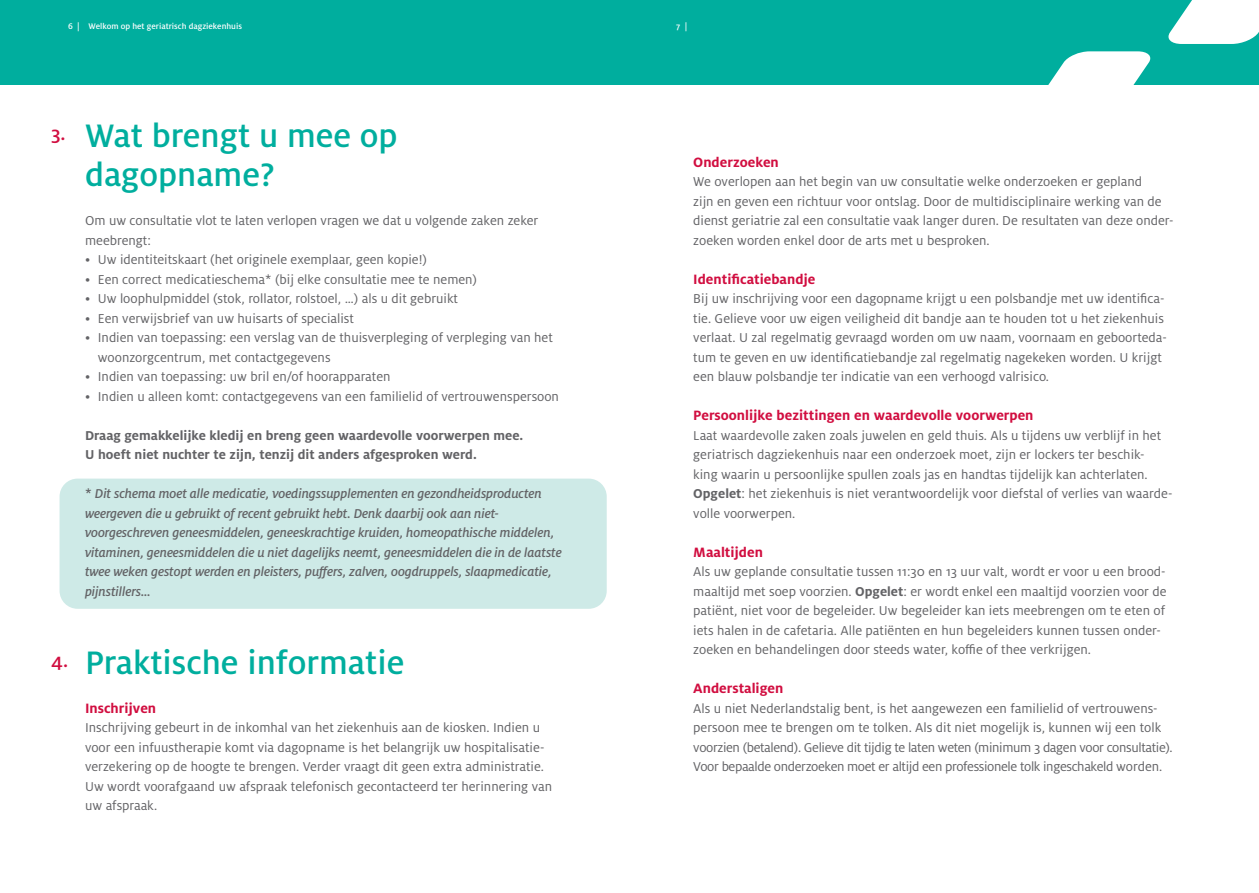
<style>
.page{position:relative;width:1259px;height:893px;background:#fff}
.page>*{position:absolute;margin:0;border:0;box-sizing:border-box;transform-origin:0 0}
._3_-_Hoofdtitel{font:500 36px/39px "Milo OT";color:#00ae9e}
._3_-_Nummering_-_hoofdtitels{font:500 21px "Milo OT";color:#d10e40}
._3_-_Ondertitel{font:700 15px "Milo OT";color:#d10e40}
._4_-_Opsomming_-_niveau_1{font:14.25px/19.5px "Milo OT";color:#636366}
._4_-_Opsomming_-_niveau_1-2{font:italic 500 14.25px/19.5px "Milo OT";letter-spacing:-.01em;color:#636366}
._4_-_Opsomming_-_niveau_1-3{font:14.25px/19.5px "Milo OT";letter-spacing:-.025em;color:#636366}
._4_-_Opsomming_-_niveau_1-4{font:700 14.25px "Milo OT";color:#636366}
.t1{font:500 9px "Milo OT";color:#fff}
.s1{font-style:normal}
.s2{font-weight:700}
</style>
<div class="page">
<div style="left:629px;top:0;width:630px;height:85px;background:#00ae9e"></div>
<svg style="left:1048px;top:51px;width:103px;height:34px"></svg>
<svg style="left:1168px;top:0;width:91px;height:44px;background:#dbf3f1"></svg>
<div style="left:0;top:0;width:629px;height:85px;background:#00ae9e"></div>
<div style="left:60px;top:479px;width:547px;height:130px;background:#ceeae7;border-radius:18px"></div>
<p class="t1" style="left:68px;top:21px;width:175px">6 | Welkom op het geriatrisch dagziekenhuis</p>
<p class="t1" style="left:676px;top:21px;width:13px">7 |</p>
<p class="_3_-_Nummering_-_hoofdtitels" style="left:51px;top:121px;width:16px">3.</p>
<p class="_3_-_Hoofdtitel" style="left:85px;top:116px;width:314px">Wat brengt u mee op dagopname?</p>
<p class="_4_-_Opsomming_-_niveau_1" style="left:85px;top:211px;width:455px">Om uw consultatie vlot te laten verlopen vragen we dat u volgende zaken zeker meebrengt:</p>
<p class="_4_-_Opsomming_-_niveau_1" style="left:85px;top:250px;width:343px">• Uw identiteitskaart (het originele exemplaar, geen kopie!)</p>
<p class="_4_-_Opsomming_-_niveau_1" style="left:85px;top:269px;width:393px">• Een correct medicatieschema* (bij elke consultatie mee te nemen)</p>
<p class="_4_-_Opsomming_-_niveau_1" style="left:85px;top:289px;width:374px">• Uw loophulpmiddel (stok, rollator, rolstoel, …) als u dit gebruikt</p>
<p class="_4_-_Opsomming_-_niveau_1" style="left:85px;top:308px;width:270px">• Een verwijsbrief van uw huisarts of specialist</p>
<p class="_4_-_Opsomming_-_niveau_1" style="left:98px;top:328px;width:456px;text-indent:-13px">• Indien van toepassing: een verslag van de thuisverpleging of verpleging van het woonzorgcentrum, met contactgegevens</p>
<p class="_4_-_Opsomming_-_niveau_1" style="left:85px;top:367px;width:307px">• Indien van toepassing: uw bril en/of hoorapparaten</p>
<p class="_4_-_Opsomming_-_niveau_1" style="left:85px;top:386px;width:475px">• Indien u alleen komt: contactgegevens van een familielid of vertrouwenspersoon</p>
<p class="_4_-_Opsomming_-_niveau_1-4" style="left:85px;top:427px;width:440px">Draag gemakkelijke kledij en breng geen waardevolle voorwerpen mee.</p>
<p class="_4_-_Opsomming_-_niveau_1-4" style="left:85px;top:447px;width:393px">U hoeft niet nuchter te zijn, tenzij dit anders afgesproken werd.</p>
<p class="_4_-_Opsomming_-_niveau_1-2" style="left:85px;top:484px;width:458px"><span class="s1">*</span> Dit schema moet alle medicatie, voedingssupplementen en gezondheidsproducten weergeven die u gebruikt of recent gebruikt hebt. Denk daarbij ook aan niet-</p>
<p class="_4_-_Opsomming_-_niveau_1-2" style="left:85px;top:523px;width:478px">voorgeschreven geneesmiddelen, geneeskrachtige kruiden, homeopathische middelen, vitaminen, geneesmiddelen die u niet dagelijks neemt, geneesmiddelen die in de laatste twee weken gestopt werden en pleisters, puffers, zalven, oogdruppels, slaapmedicatie, pijnstillers…</p>
<p class="_3_-_Nummering_-_hoofdtitels" style="left:51px;top:648px;width:19px">4.</p>
<p class="_3_-_Hoofdtitel" style="left:85px;top:643px;width:321px">Praktische informatie</p>
<p class="_3_-_Ondertitel" style="left:85px;top:699px;width:73px">Inschrijven</p>
<p class="_4_-_Opsomming_-_niveau_1" style="left:85px;top:718px;width:461px">Inschrijving gebeurt in de inkomhal van het ziekenhuis aan de kiosken. Indien u voor een infuustherapie komt via dagopname is het belangrijk uw hospitalisatie-</p>
<p class="_4_-_Opsomming_-_niveau_1" style="left:85px;top:757px;width:460px">verzekering op de hoogte te brengen. Verder vraagt dit geen extra administratie.</p>
<p class="_4_-_Opsomming_-_niveau_1" style="left:85px;top:776px;width:468px">Uw wordt voorafgaand uw afspraak telefonisch gecontacteerd ter herinnering van uw afspraak.</p>
<p class="_3_-_Ondertitel" style="left:693px;top:153px;width:87px">Onderzoeken</p>
<p class="_4_-_Opsomming_-_niveau_1" style="left:693px;top:172px;width:482px">We overlopen aan het begin van uw consultatie welke onderzoeken er gepland<br>zijn en geven een richtuur voor ontslag. Door de multidisciplinaire werking van de dienst geriatrie zal een consultatie vaak langer duren. De resultaten van deze onder&shy;zoeken worden enkel door de arts met u besproken.</p>
<p class="_3_-_Ondertitel" style="left:693px;top:270px;width:124px">Identificatiebandje</p>
<p class="_4_-_Opsomming_-_niveau_1" style="left:693px;top:289px;width:475px">Bij uw inschrijving voor een dagopname krijgt u een polsbandje met uw identifica&shy;tie. Gelieve voor uw eigen veiligheid dit bandje aan te houden tot u het ziekenhuis verlaat. U zal regelmatig gevraagd worden om uw naam, voornaam en geboorteda&shy;tum te geven en uw identificatiebandje zal regelmatig nagekeken worden. U krijgt een blauw polsbandje ter indicatie van een verhoogd valrisico.</p>
<p class="_3_-_Ondertitel" style="left:693px;top:407px;width:342px">Persoonlijke bezittingen en waardevolle voorwerpen</p>
<p class="_4_-_Opsomming_-_niveau_1" style="left:693px;top:425px;width:481px">Laat waardevolle zaken zoals juwelen en geld thuis. Als u tijdens uw verblijf in het geriatrisch dagziekenhuis naar een onderzoek moet, zijn er lockers ter beschik-<br>king waarin u persoonlijke spullen zoals jas en handtas tijdelijk kan achterlaten.<br><span class="s2">Opgelet</span>: het ziekenhuis is niet verantwoordelijk voor diefstal of verlies van waarde&shy;volle voorwerpen.</p>
<p class="_3_-_Ondertitel" style="left:693px;top:543px;width:71px">Maaltijden</p>
<p class="_4_-_Opsomming_-_niveau_1" style="left:693px;top:562px;width:475px">Als uw geplande consultatie tussen 11:30 en 13 uur valt, wordt er voor u een brood&shy;maaltijd met soep voorzien. <span class="s2">Opgelet</span>: er wordt enkel een maaltijd voorzien voor de patiënt, niet voor de begeleider. Uw begeleider kan iets meebrengen om te eten of iets halen in de cafetaria. Alle patiënten en hun begeleiders kunnen tussen onder&shy;zoeken en behandelingen door steeds water, koffie of thee verkrijgen.</p>
<p class="_3_-_Ondertitel" style="left:693px;top:680px;width:92px">Anderstaligen</p>
<p class="_4_-_Opsomming_-_niveau_1-3" style="left:693px;top:698px;width:481px">Als u niet Nederlandstalig bent, is het aangewezen een familielid of vertrouwens&shy;persoon mee te brengen om te tolken. Als dit niet mogelijk is, kunnen wij een tolk voorzien (betalend). Gelieve dit tijdig te laten weten (minimum 3 dagen voor consultatie).<br>Voor bepaalde onderzoeken moet er altijd een professionele tolk ingeschakeld worden.</p>
</div>
